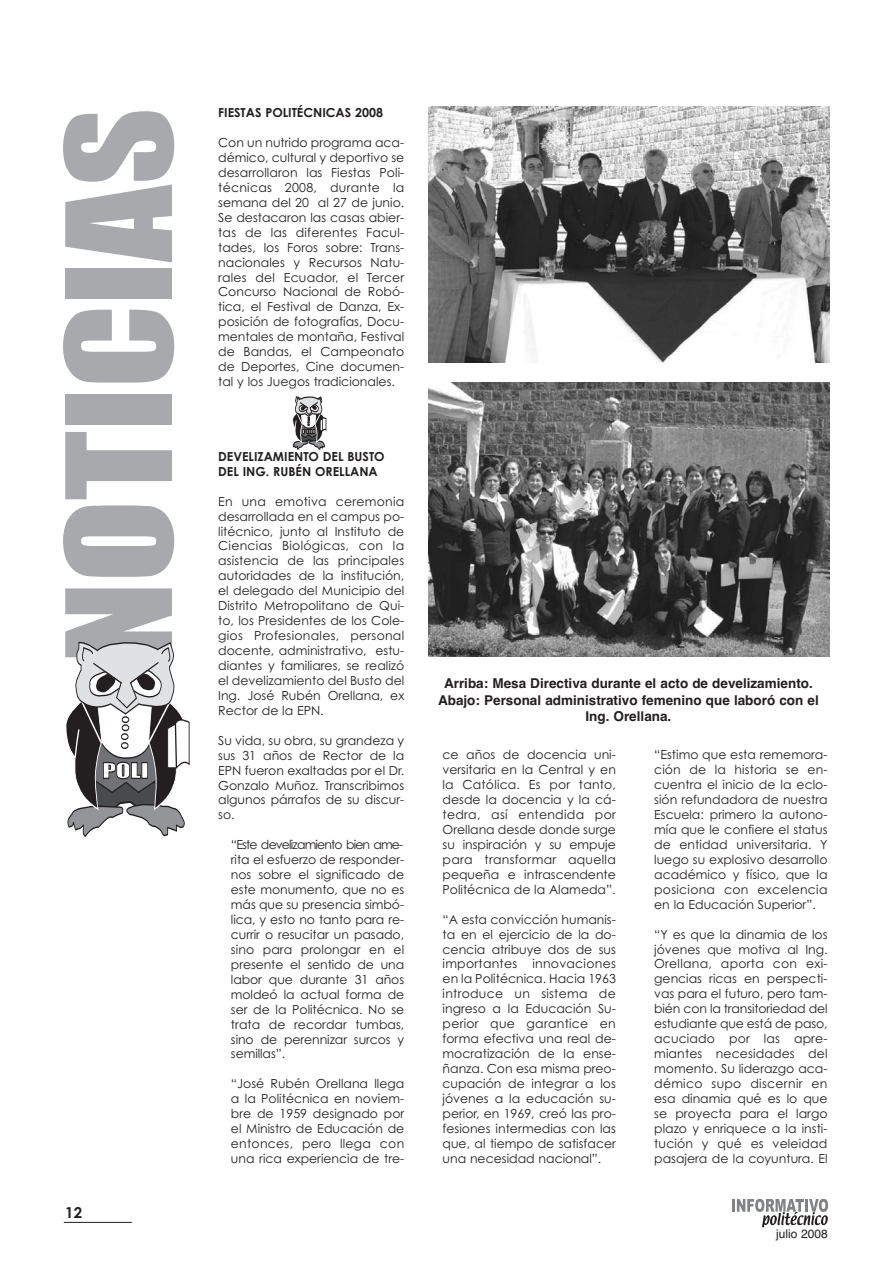
<style>
.page{position:relative;width:893px;height:1263px;background:#fff}
.page>*{position:absolute;margin:0;border:0;box-sizing:border-box;transform-origin:0 0}
.t1{font:135px "Impact";color:#a8a9ad;scale:1.11 1}
.t2{font:700 15px "Century Gothic";color:#231f20}
.t3{font:700 13.5px/16.2px "Helvetica";color:#231f20;text-align:center}
.t4{font:12.45px/15px "Century Gothic";color:#231f20;text-align:justify}
.t5{font:700 12.45px/15px "Century Gothic";color:#231f20}
.t6{font:12px "Helvetica";color:#231f20}
</style>
<div class="page">
<svg style="left:732px;top:1199px;width:96px;height:28px"></svg>
<hr style="left:64px;top:1222px;width:68px;height:1px;background:#231f20">
<svg style="left:66px;top:641px;width:124px;height:197px"></svg>
<img style="left:428px;top:106px;width:401px;height:256px">
<img style="left:428px;top:383px;width:401px;height:274px">
<svg style="left:292px;top:396px;width:34px;height:54px"></svg>
<h1 class="t1" style="left:46px;top:663px;width:502px;rotate:-90deg">NOTICIAS</h1>
<p class="t2" style="left:65px;top:1204px;width:18px">12</p>
<p class="t5" style="left:218px;top:105px;width:166px">FIESTAS POLITÉCNICAS 2008</p>
<p class="t4" style="left:218px;top:135px;width:188px">Con un nutrido programa aca&shy;démico, cultural y deportivo se desarrollaron las Fiestas Poli&shy;técnicas 2008, durante la semana del 20 al 27 de junio.<br>Se destacaron las casas abier&shy;tas de las diferentes Facul&shy;tades, los Foros sobre: Trans&shy;nacionales y Recursos Natu&shy;rales del Ecuador, el Tercer Concurso Nacional de Robó&shy;tica, el Festival de Danza, Ex&shy;posición de fotografías, Docu&shy;mentales de montaña, Festival de Bandas, el Campeonato de Deportes, Cine documen&shy;tal y los Juegos tradicionales.</p>
<p class="t5" style="left:218px;top:449px;width:168px">DEVELIZAMIENTO DEL BUSTO<br>DEL ING. RUBÉN ORELLANA</p>
<p class="t4" style="left:218px;top:494px;width:188px">En una emotiva ceremonia desarrollada en el campus po&shy;litécnico, junto al Instituto de Ciencias Biológicas, con la asistencia de las principales autoridades de la institución, el delegado del Municipio del Distrito Metropolitano de Qui&shy;to, los Presidentes de los Cole&shy;gios Profesionales, personal docente, administrativo, estu&shy;diantes y familiares, se realizó el develizamiento del Busto del Ing. José Rubén Orellana, ex Rector de la EPN.</p>
<p class="t4" style="left:218px;top:733px;width:188px">Su vida, su obra, su grandeza y sus 31 años de Rector de la EPN fueron exaltadas por el Dr.<br>Gonzalo Muñoz. Transcribimos algunos párrafos de su discur&shy;so.</p>
<p class="t4" style="left:231px;top:837px;width:175px">“Este develizamiento bien ame&shy;rita el esfuerzo de responder&shy;nos sobre el significado de este monumento, que no es más que su presencia simbó&shy;lica, y esto no tanto para re&shy;currir o resucitar un pasado, sino para prolongar en el presente el sentido de una labor que durante 31 años moldeó la actual forma de ser de la Politécnica. No se trata de recordar tumbas, sino de perennizar surcos y semillas”.</p>
<p class="t4" style="left:231px;top:1076px;width:175px">“José Rubén Orellana llega a la Politécnica en noviem&shy;bre de 1959 designado por el Ministro de Educación de entonces, pero llega con una rica experiencia de tre-</p>
<p class="t3" style="left:438px;top:676px;width:382px">Arriba: Mesa Directiva durante el acto de develizamiento.<br>Abajo: Personal administrativo femenino que laboró con el<br>Ing. Orellana.</p>
<p class="t4" style="left:443px;top:747px;width:175px">ce años de docencia uni&shy;versitaria en la Central y en la Católica. Es por tanto, desde la docencia y la cá&shy;tedra, así entendida por Orellana desde donde surge su inspiración y su empuje para transformar aquella pequeña e intrascendente Politécnica de la Alameda”.</p>
<p class="t4" style="left:443px;top:912px;width:175px">“A esta convicción humanis&shy;ta en el ejercicio de la do&shy;cencia atribuye dos de sus importantes innovaciones en la Politécnica. Hacia 1963 introduce un sistema de ingreso a la Educación Su&shy;perior que garantice en forma efectiva una real de&shy;mocratización de la ense&shy;ñanza. Con esa misma preo&shy;cupación de integrar a los jóvenes a la educación su&shy;perior, en 1969, creó las pro&shy;fesiones intermedias con las que, al tiempo de satisfacer una necesidad nacional”.</p>
<p class="t4" style="left:654px;top:747px;width:175px">“Estimo que esta rememora&shy;ción de la historia se en&shy;cuentra el inicio de la eclo&shy;sión refundadora de nuestra Escuela: primero la autono&shy;mía que le confiere el status de entidad universitaria. Y luego su explosivo desarrollo académico y físico, que la posiciona con excelencia en la Educación Superior”.</p>
<p class="t4" style="left:654px;top:927px;width:175px">“Y es que la dinamia de los jóvenes que motiva al Ing.<br>Orellana, aporta con exi&shy;gencias ricas en perspecti&shy;vas para el futuro, pero tam&shy;bién con la transitoriedad del estudiante que está de paso, acuciado por las apre&shy;miantes necesidades del momento. Su liderazgo aca&shy;démico supo discernir en esa dinamia qué es lo que se proyecta para el largo plazo y enriquece a la insti&shy;tución y qué es veleidad pasajera de la coyuntura. El</p>
<p class="t6" style="left:776px;top:1226px;width:53px">julio 2008</p>
</div>
